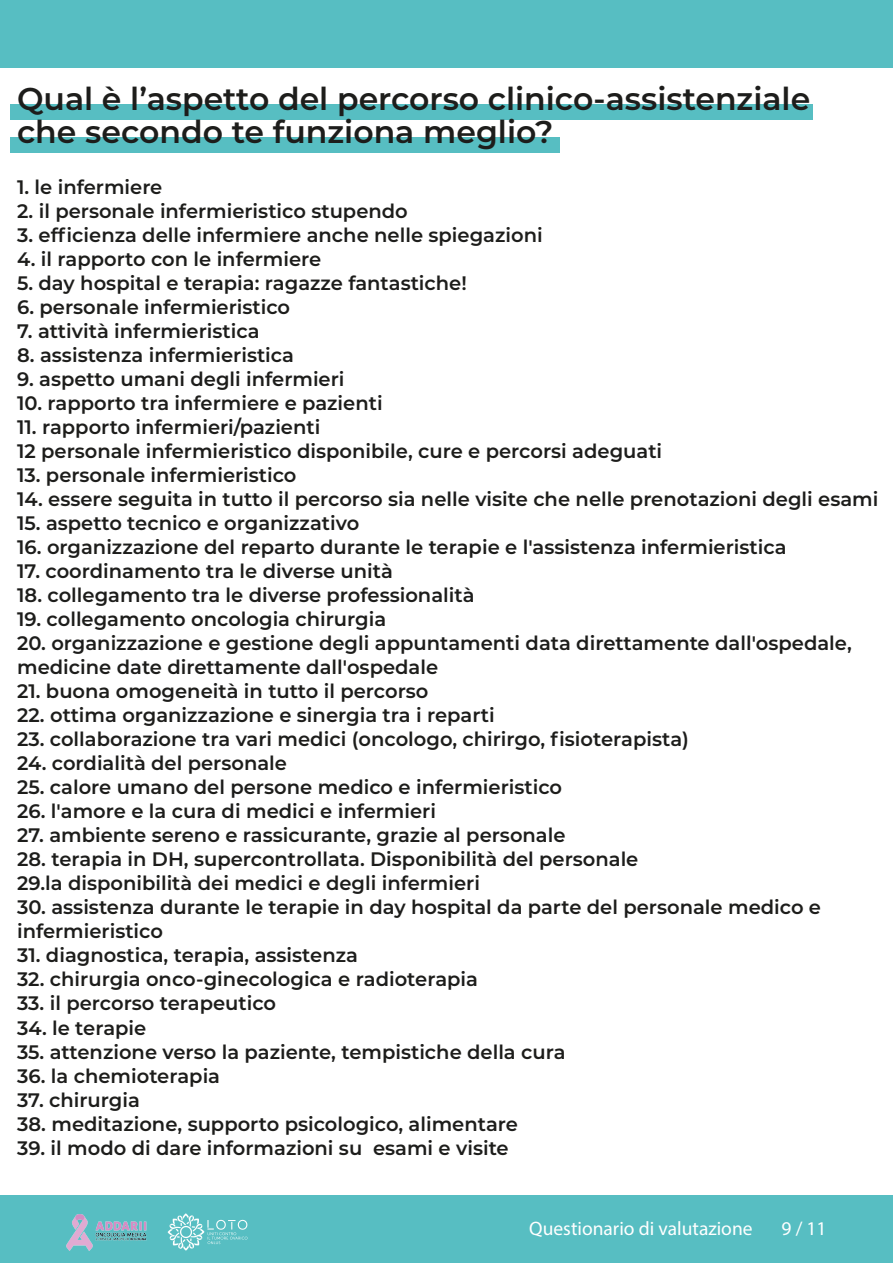
<style>
.page{position:relative;width:893px;height:1263px;background:#fff}
.page>*{position:absolute;margin:0;border:0;box-sizing:border-box;transform-origin:0 0}
.t1{font:600 31.5px/33px "Montserrat";color:#1d1d1b}
.t2{font:600 19.5px/24px "Montserrat";color:#1d1d1b}
.t3{font:19.5px "Myriad Pro";color:#fff}
</style>
<div class="page">
<div style="left:10px;top:105px;width:803px;height:15px;background:#57bec2"></div>
<div style="left:10px;top:137px;width:549px;height:16px;background:#57bec2"></div>
<div style="left:0;top:0;width:893px;height:67px;background:#57bec2"></div>
<div style="left:0;top:1195px;width:893px;height:68px;background:#57bec2"></div>
<img style="left:66px;top:1214px;width:81px;height:37px">
<img style="left:167px;top:1213px;width:81px;height:38px">
<h1 class="t1" style="left:17px;top:81px;width:795px">Qual è l’aspetto del percorso clinico-assistenziale che secondo te funziona meglio?</h1>
<p class="t2" style="left:17px;top:174px;width:147px">1. le infermiere</p>
<p class="t2" style="left:17px;top:198px;width:392px">2. il personale infermieristico stupendo</p>
<p class="t2" style="left:17px;top:222px;width:527px">3. efficienza delle infermiere anche nelle spiegazioni</p>
<p class="t2" style="left:17px;top:246px;width:306px">4. il rapporto con le infermiere</p>
<p class="t2" style="left:17px;top:270px;width:451px">5. day hospital e terapia: ragazze fantastiche!</p>
<p class="t2" style="left:17px;top:294px;width:275px">6. personale infermieristico</p>
<p class="t2" style="left:17px;top:318px;width:244px">7. attività infermieristica</p>
<p class="t2" style="left:17px;top:342px;width:279px">8. assistenza infermieristica</p>
<p class="t2" style="left:17px;top:366px;width:329px">9. aspetto umani degli infermieri</p>
<p class="t2" style="left:17px;top:390px;width:367px">10. rapporto tra infermiere e pazienti</p>
<p class="t2" style="left:17px;top:414px;width:647px">11. rapporto infermieri/pazienti<br>12 personale infermieristico disponibile, cure e percorsi adeguati</p>
<p class="t2" style="left:17px;top:462px;width:281px">13. personale infermieristico</p>
<p class="t2" style="left:17px;top:486px;width:863px">14. essere seguita in tutto il percorso sia nelle visite che nelle prenotazioni degli esami</p>
<p class="t2" style="left:17px;top:510px;width:344px">15. aspetto tecnico e organizzativo</p>
<p class="t2" style="left:17px;top:534px;width:771px">16. organizzazione del reparto durante le terapie e l'assistenza infermieristica</p>
<p class="t2" style="left:17px;top:558px;width:377px">17. coordinamento tra le diverse unità</p>
<p class="t2" style="left:17px;top:582px;width:459px">18. collegamento tra le diverse professionalità</p>
<p class="t2" style="left:17px;top:607px;width:371px">19. collegamento oncologia chirurgia</p>
<p class="t2" style="left:17px;top:631px;width:836px">20. organizzazione e gestione degli appuntamenti data direttamente dall'ospedale, medicine date direttamente dall'ospedale</p>
<p class="t2" style="left:17px;top:679px;width:413px">21. buona omogeneità in tutto il percorso</p>
<p class="t2" style="left:17px;top:703px;width:479px">22. ottima organizzazione e sinergia tra i reparti</p>
<p class="t2" style="left:17px;top:727px;width:673px">23. collaborazione tra vari medici (oncologo, chirirgo, fisioterapista)</p>
<p class="t2" style="left:17px;top:751px;width:271px">24. cordialità del personale</p>
<p class="t2" style="left:17px;top:775px;width:547px">25. calore umano del persone medico e infermieristico</p>
<p class="t2" style="left:17px;top:799px;width:420px">26. l'amore e la cura di medici e infermieri</p>
<p class="t2" style="left:17px;top:823px;width:550px">27. ambiente sereno e rassicurante, grazie al personale</p>
<p class="t2" style="left:17px;top:847px;width:623px">28. terapia in DH, supercontrollata. Disponibilità del personale<br>29.la disponibilità dei medici e degli infermieri</p>
<p class="t2" style="left:17px;top:895px;width:805px">30. assistenza durante le terapie in day hospital da parte del personale medico e infermieristico</p>
<p class="t2" style="left:17px;top:943px;width:342px">31. diagnostica, terapia, assistenza</p>
<p class="t2" style="left:17px;top:967px;width:462px">32. chirurgia onco-ginecologica e radioterapia</p>
<p class="t2" style="left:17px;top:991px;width:261px">33. il percorso terapeutico</p>
<p class="t2" style="left:17px;top:1015px;width:131px">34. le terapie</p>
<p class="t2" style="left:17px;top:1039px;width:550px">35. attenzione verso la paziente, tempistiche della cura</p>
<p class="t2" style="left:17px;top:1063px;width:205px">36. la chemioterapia</p>
<p class="t2" style="left:17px;top:1087px;width:124px">37. chirurgia</p>
<p class="t2" style="left:17px;top:1111px;width:502px">38. meditazione, supporto psicologico, alimentare</p>
<p class="t2" style="left:17px;top:1135px;width:493px">39. il modo di dare informazioni su esami e visite</p>
<p class="t3" style="left:529px;top:1217px;width:225px">Questionario di valutazione</p>
<p class="t3" style="left:781px;top:1217px;width:46px">9 / 11</p>
</div>
